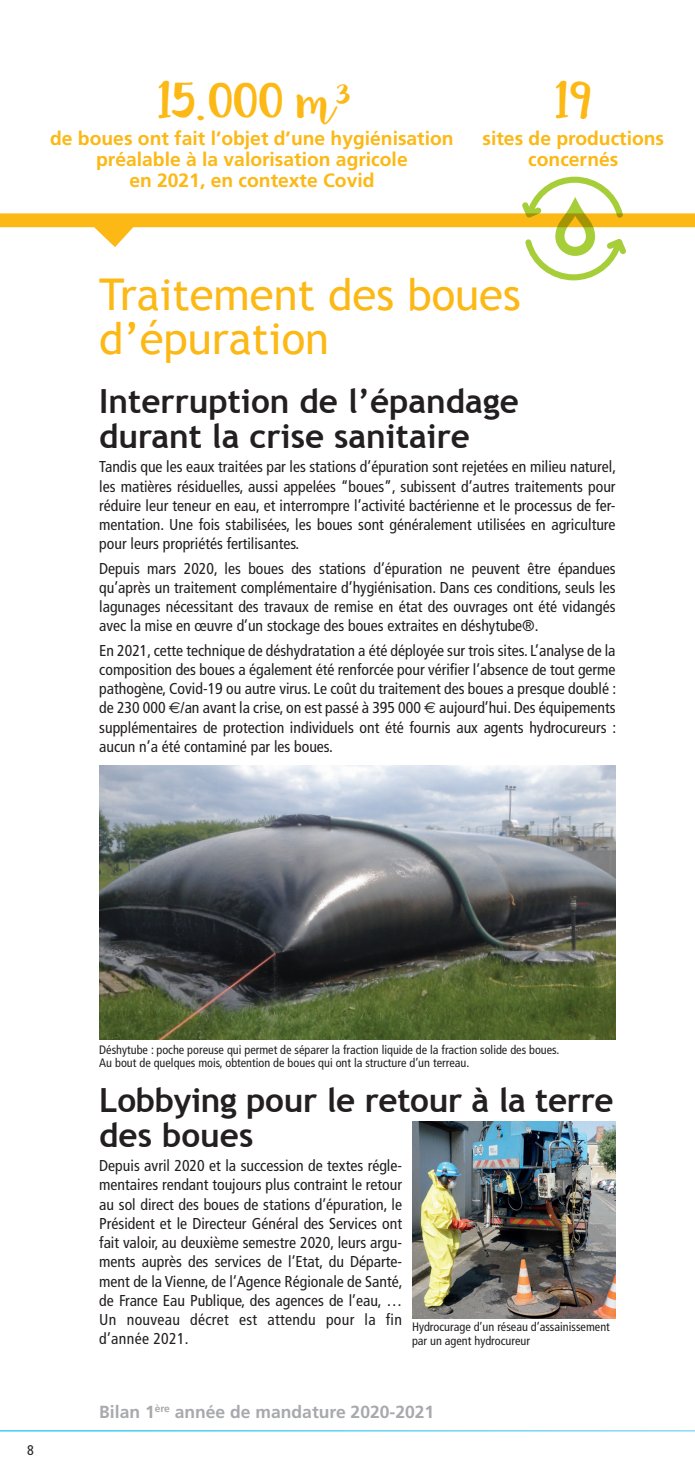
<style>
.page{position:relative;width:695px;height:1474px;background:#fff}
.page>*{position:absolute;margin:0;border:0;box-sizing:border-box;transform-origin:0 0}
.t1{font:43.75px/43.8px "Trebuchet MS";color:#fcb814}
.t2{font:43.75px "Lilly Belle";color:#fcb814}
.t3{font:700 33.25px/35px "Trebuchet MS";color:#231f20}
.t4{font:700 19.25px/21px "Frutiger";color:#fcb814;text-align:center}
.t5{font:700 17.5px "Frutiger";color:#a8a9ad}
.t6{font:condensed 15.75px/19.2px "Frutiger";color:#231f20;text-align:justify}
.t7{font:condensed 14px "Frutiger";color:#231f20}
.t8{font:condensed 12.25px/13.1px "Frutiger";color:#231f20}
.s1{font-family:"Euro Sans";font-stretch:normal}
</style>
<div class="page">
<svg style="left:0;top:1430px;width:694px;height:2px"></svg>
<img style="left:99px;top:766px;width:516px;height:273px">
<img style="left:412px;top:1121px;width:203px;height:197px">
<svg style="left:0;top:177px;width:694px;height:103px"></svg>
<h1 class="t2" style="left:157px;top:70px;width:191px">15.000 m<sup>3</sup></h1>
<p class="t4" style="left:50px;top:128px;width:405px">de boues ont fait l’objet d’une hygiénisation préalable à la valorisation agricole<br>en 2021, en contexte Covid</p>
<h1 class="t2" style="left:554px;top:70px;width:39px">19</h1>
<p class="t4" style="left:482px;top:128px;width:183px">sites de productions concernés</p>
<h1 class="t1" style="left:99px;top:273px;width:423px">Traitement des boues d’épuration</h1>
<h2 class="t3" style="left:99px;top:384px;width:421px">Interruption de l’épandage durant la crise sanitaire</h2>
<p class="t6" style="left:99px;top:457px;width:518px">Tandis que les eaux traitées par les stations d’épuration sont rejetées en milieu naturel, les matières résiduelles, aussi appelées “boues”, subissent d’autres traitements pour réduire leur teneur en eau, et interrompre l’activité bactérienne et le processus de fer&shy;mentation. Une fois stabilisées, les boues sont généralement utilisées en agriculture pour leurs propriétés fertilisantes.</p>
<p class="t6" style="left:99px;top:558px;width:517px">Depuis mars 2020, les boues des stations d’épuration ne peuvent être épandues qu’après un traitement complémentaire d’hygiénisation. Dans ces conditions, seuls les lagunages nécessitant des travaux de remise en état des ouvrages ont été vidangés avec la mise en œuvre d’un stockage des boues extraites en déshytube®.</p>
<p class="t6" style="left:99px;top:640px;width:518px">En 2021, cette technique de déshydratation a été déployée sur trois sites. L’analyse de la composition des boues a également été renforcée pour vérifier l’absence de tout germe pathogène, Covid-19 ou autre virus. Le coût du traitement des boues a presque doublé : de 230 000 <span class="s1">€</span>/an avant la crise, on est passé à 395 000 <span class="s1">€</span> aujourd’hui. Des équipements supplémentaires de protection individuels ont été fournis aux agents hydrocureurs : aucun n’a été contaminé par les boues.</p>
<p class="t7" style="left:27px;top:1441px;width:8px">8</p>
<p class="t8" style="left:99px;top:1043px;width:461px">Déshytube : poche poreuse qui permet de séparer la fraction liquide de la fraction solide des boues.<br>Au bout de quelques mois, obtention de boues qui ont la structure d’un terreau.</p>
<h2 class="t3" style="left:99px;top:1082px;width:516px">Lobbying pour le retour à la terre des boues</h2>
<p class="t6" style="left:99px;top:1156px;width:305px">Depuis avril 2020 et la succession de textes régle&shy;mentaires rendant toujours plus contraint le retour au sol direct des boues de stations d’épuration, le Président et le Directeur Général des Services ont fait valoir, au deuxième semestre 2020, leurs argu&shy;ments auprès des services de l’Etat, du Départe&shy;ment de la Vienne, de l’Agence Régionale de Santé, de France Eau Publique, des agences de l’eau, … Un nouveau décret est attendu pour la fin d’année 2021.</p>
<p class="t8" style="left:412px;top:1320px;width:199px">Hydrocurage d’un réseau d’assainissement par un agent hydrocureur</p>
<p class="t5" style="left:99px;top:1401px;width:336px">Bilan 1<sup>ère</sup> année de mandature 2020-2021</p>
</div>
